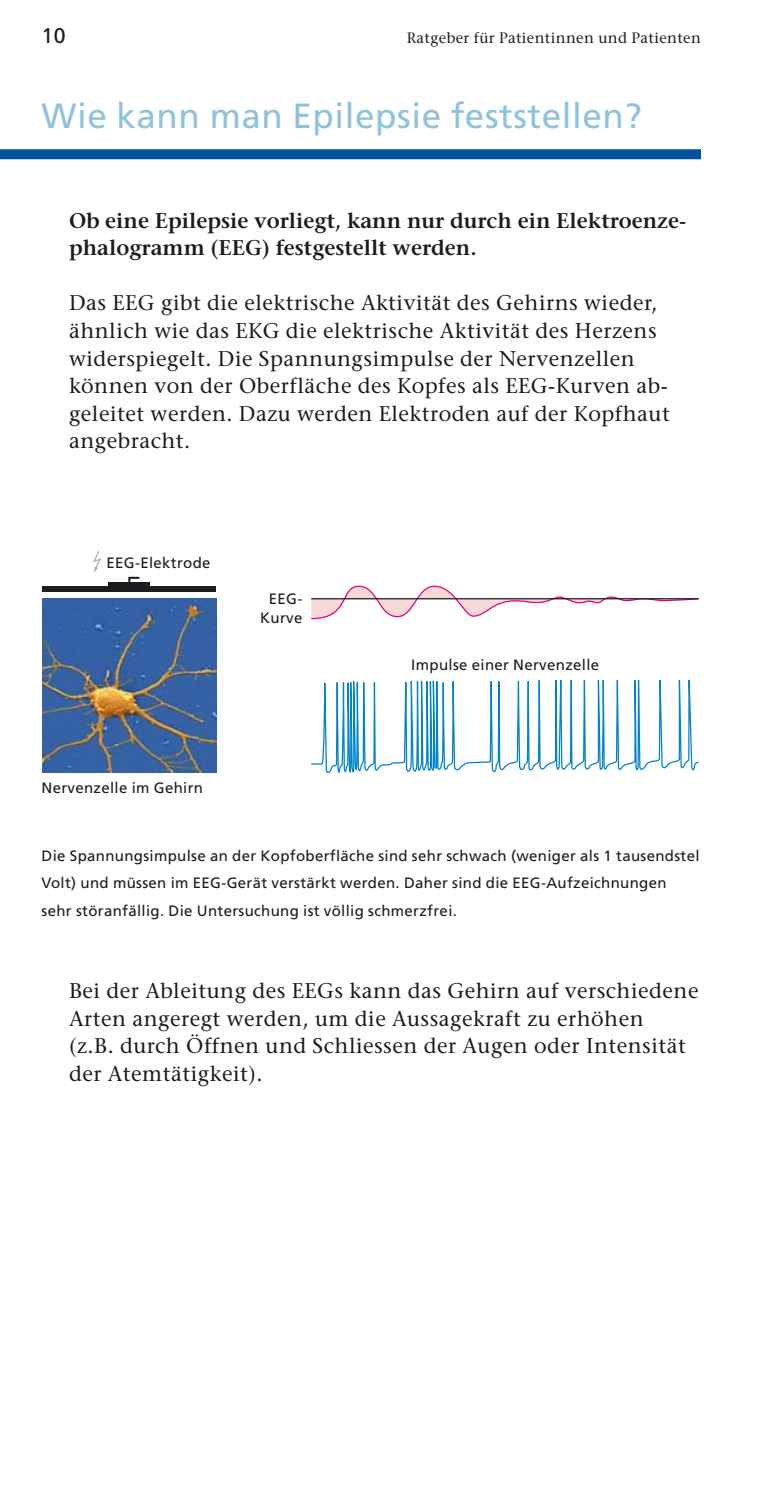
<style>
.page{position:relative;width:780px;height:1489px;background:#fff}
.page>*{position:absolute;margin:0;border:0;box-sizing:border-box;transform-origin:0 0}
.t1{font:35px "Frutiger";letter-spacing:.015em;color:#90c3db}
.t2{font:21.25px/27.5px "Stone Serif";letter-spacing:.025em;color:#1b1c20}
.t3{font:600 21.25px/27.5px "Stone Serif";color:#1b1c20}
.t4{font:21.25px "Frutiger";color:#1b1c20}
.t5{font:15px/27.5px "Frutiger";letter-spacing:.02em;color:#1b1c20}
.t6{font:15px "Stone Serif";letter-spacing:.025em;color:#1b1c20}
</style>
<div class="page">
<div style="left:0;top:149px;width:701px;height:10px;background:#00509e"></div>
<svg style="left:311px;top:585px;width:388px;height:35px"></svg>
<hr style="left:311px;top:598px;width:387px;height:1px;background:#1b1c20">
<svg style="left:311px;top:680px;width:388px;height:94px"></svg>
<div style="left:43px;top:586px;width:173px;height:6px;background:#1b1c20"></div>
<img style="left:43px;top:598px;width:173px;height:174px">
<div style="left:109px;top:582px;width:41px;height:5px;background:#1b1c20"></div>
<svg style="left:128px;top:576px;width:12px;height:6px"></svg>
<svg style="left:93px;top:551px;width:8px;height:21px"></svg>
<p class="t4" style="left:42px;top:27px;width:26px">10</p>
<p class="t6" style="left:407px;top:32px;width:295px">Ratgeber für Patientinnen und Patienten</p>
<h1 class="t1" style="left:42px;top:102px;width:602px">Wie kann man Epilepsie feststellen?</h1>
<p class="t3" style="left:69px;top:209px;width:618px">Ob eine Epilepsie vorliegt, kann nur durch ein Elektroenze&shy;phalogramm (EEG) festgestellt werden.</p>
<p class="t2" style="left:69px;top:291px;width:602px">Das EEG gibt die elektrische Aktivität des Gehirns wieder, ähnlich wie das EKG die elektrische Aktivität des Herzens widerspiegelt. Die Spannungsimpulse der Nervenzellen können von der Oberfläche des Kopfes als EEG-Kurven ab&shy;geleitet werden. Dazu werden Elektroden auf der Kopfhaut angebracht.</p>
<p class="t5" style="left:107px;top:550px;width:106px">EEG-Elektrode</p>
<p class="t5" style="left:260px;top:590px;width:44px;line-height:18.8px;text-align:center">EEG-<br>Kurve</p>
<p class="t5" style="left:42px;top:775px;width:163px">Nervenzelle im Gehirn</p>
<p class="t5" style="left:411px;top:652px;width:189px">Impulse einer Nervenzelle</p>
<p class="t5" style="left:42px;top:843px;width:659px">Die Spannungsimpulse an der Kopfoberfläche sind sehr schwach (weniger als 1 tausendstel<br>Volt) und müssen im EEG-Gerät verstärkt werden. Daher sind die EEG-Aufzeichnungen sehr störanfällig. Die Untersuchung ist völlig schmerzfrei.</p>
<p class="t2" style="left:69px;top:979px;width:631px">Bei der Ableitung des EEGs kann das Gehirn auf verschiedene Arten angeregt werden, um die Aussagekraft zu erhöhen<br>(z.B. durch Öffnen und Schliessen der Augen oder Intensität der Atemtätigkeit).</p>
</div>
